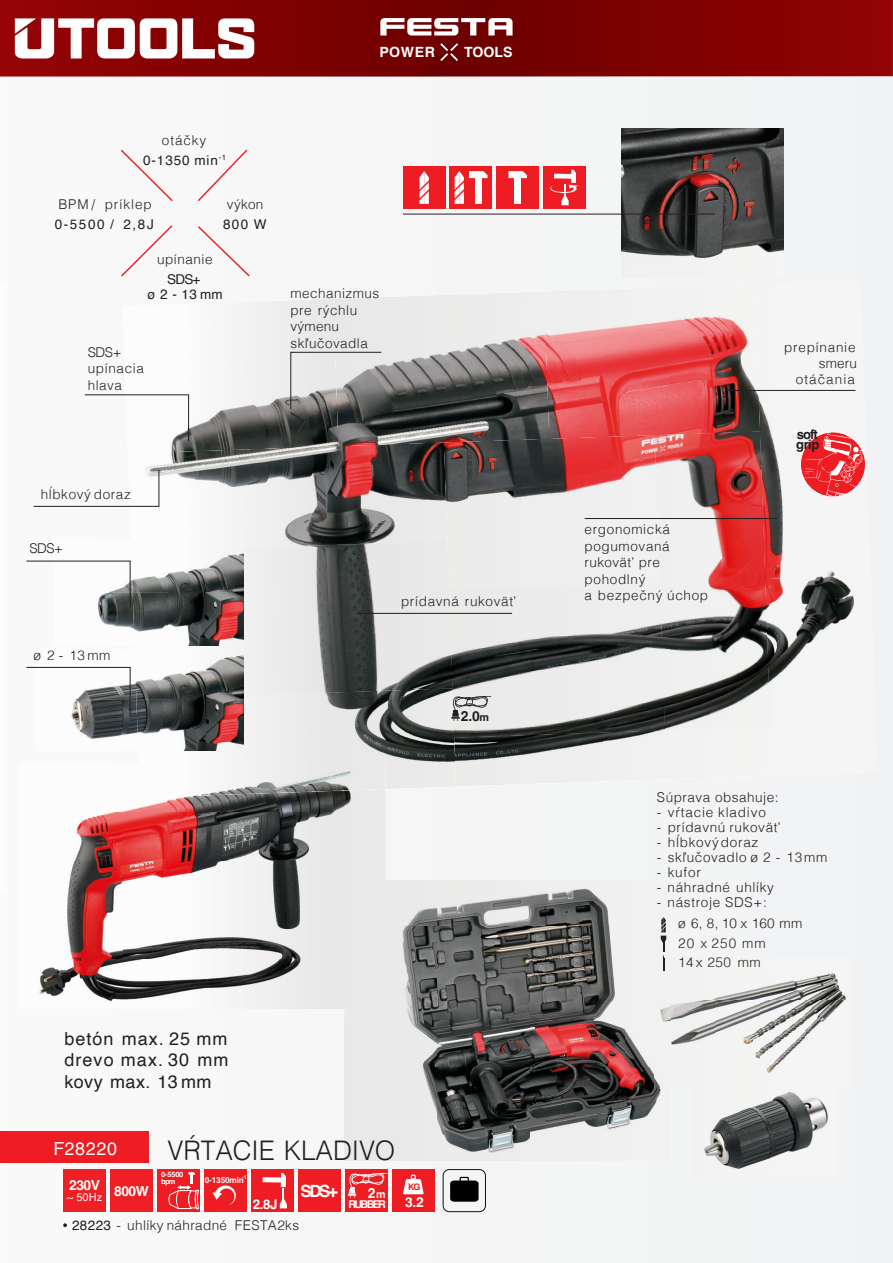
<style>
.page{position:relative;width:893px;height:1263px;background:#fff}
.page>*{position:absolute;margin:0;border:0;box-sizing:border-box;transform-origin:0 0}
.t1{font:300 27px "Helvetica";letter-spacing:-.005em;color:#231f20}
.t2{font:18px/21.6px "Helvetica";letter-spacing:.06em;color:#231f20;text-align:justify}
.t3{font:18px "Helvetica";letter-spacing:.035em;color:#fff}
.t4{font:700 16.95px "Helvetica";color:#fff}
.t5{font:700 14.1px "Helvetica";letter-spacing:.02em;color:#fff}
.t6{font:700 13.95px "Helvetica";color:#231f20}
.t7{font:700 13.95px "Helvetica";color:#fff}
.t8{font:700 13.8px "Helvetica";letter-spacing:-.035em;color:#fff}
.t9{font:300 13.5px/16.5px "Helvetica";letter-spacing:.045em;color:#231f20}
.t10{font:13.5px/20.1px "Helvetica";letter-spacing:.065em;color:#231f20;text-align:center}
.t11{font:300 13.5px "Helvetica";letter-spacing:.07em;color:#231f20}
.t12{font:700 13.5px "Helvetica";color:#fff}
.t13{font:700 13.05px/9.8px "Helvetica";letter-spacing:-.06em;color:#231f20}
.t14{font:10.95px "Helvetica";color:#fff}
.t15{font:700 10.8px "Helvetica";letter-spacing:-.155em;color:#fff}
.t16{font:700 9px "Helvetica";color:#ee1d23}
.t17{font:700 8.25px "Helvetica";letter-spacing:-.02em;color:#fff}
.t18{font:700 7.35px/6.6px "Helvetica";letter-spacing:-.02em;color:#fff}
.t19{font:700 5.1px "Helvetica";color:#fff}
.s1{font-weight:300}
.s2{font-size:10.8px}
.s3{font-weight:400}
</style>
<div class="page">
<div style="left:26px;top:77px;width:867px;height:1186px;background:#f5f5f6"></div>
<div style="left:0;top:1131px;width:149px;height:32px;background:#ee1d23"></div>
<svg style="left:119px;top:148px;width:55px;height:55px"></svg>
<svg style="left:196px;top:148px;width:53px;height:55px"></svg>
<svg style="left:196px;top:225px;width:55px;height:53px"></svg>
<svg style="left:119px;top:224px;width:55px;height:54px"></svg>
<img style="left:693px;top:1081px;width:143px;height:96px">
<img style="left:35px;top:649px;width:205px;height:51px">
<img style="left:35px;top:700px;width:101px;height:51px">
<img style="left:123px;top:299px;width:210px;height:155px">
<img style="left:333px;top:291px;width:211px;height:151px">
<img style="left:544px;top:284px;width:211px;height:151px">
<img style="left:755px;top:280px;width:115px;height:295px">
<img style="left:128px;top:442px;width:316px;height:99px">
<img style="left:444px;top:435px;width:210px;height:147px">
<img style="left:654px;top:431px;width:116px;height:295px">
<img style="left:240px;top:541px;width:213px;height:147px">
<img style="left:135px;top:646px;width:105px;height:3px">
<img style="left:449px;top:582px;width:216px;height:144px">
<img style="left:765px;top:575px;width:112px;height:201px">
<img style="left:191px;top:688px;width:265px;height:101px">
<img style="left:138px;top:751px;width:53px;height:13px">
<img style="left:454px;top:726px;width:318px;height:61px">
<img style="left:136px;top:700px;width:107px;height:51px">
<img style="left:26px;top:764px;width:202px;height:49px">
<img style="left:228px;top:798px;width:105px;height:15px">
<div style="left:333px;top:791px;width:53px;height:169px;background:#e9e9e9"></div>
<img style="left:26px;top:813px;width:307px;height:147px">
<img style="left:26px;top:960px;width:318px;height:49px">
<img style="left:139px;top:764px;width:197px;height:34px">
<img style="left:336px;top:764px;width:50px;height:27px">
<img style="left:671px;top:957px;width:180px;height:87px">
<div style="left:671px;top:1044px;width:45px;height:44px;background:#f2f2f2"></div>
<img style="left:716px;top:1044px;width:90px;height:37px">
<div style="left:806px;top:1044px;width:45px;height:44px;background:#f5f5f5"></div>
<img style="left:622px;top:129px;width:161px;height:148px">
<img style="left:53px;top:540px;width:78px;height:20px">
<img style="left:53px;top:593px;width:80px;height:53px">
<img style="left:131px;top:540px;width:112px;height:53px">
<img style="left:133px;top:593px;width:110px;height:53px">
<img style="left:386px;top:880px;width:285px;height:94px">
<img style="left:344px;top:974px;width:280px;height:187px">
<img style="left:624px;top:974px;width:31px;height:93px">
<img style="left:624px;top:1067px;width:47px;height:94px">
<div style="left:344px;top:880px;width:42px;height:129px;background:#e9e9e9"></div>
<img style="left:655px;top:957px;width:16px;height:131px">
<svg style="left:661px;top:917px;width:5px;height:54px"></svg>
<hr style="left:403px;top:214px;width:312px;height:1px;background:#231f20">
<svg style="left:84px;top:394px;width:105px;height:48px"></svg>
<svg style="left:33px;top:469px;width:127px;height:38px"></svg>
<hr style="left:356px;top:613px;width:156px;height:1px;background:#231f20">
<div style="left:251px;top:1169px;width:42px;height:43px;background:#ee1d23"></div>
<div style="left:263px;top:1177px;width:19px;height:5px;background:#fff"></div>
<svg style="left:280px;top:1173px;width:7px;height:35px"></svg>
<div style="left:157px;top:1169px;width:43px;height:43px;background:#ee1d23"></div>
<svg style="left:168px;top:1172px;width:31px;height:37px"></svg>
<div style="left:298px;top:1169px;width:42px;height:43px;background:#ee1d23"></div>
<div style="left:110px;top:1169px;width:43px;height:43px;background:#ee2026"></div>
<div style="left:63px;top:1169px;width:43px;height:43px;background:#ee2026"></div>
<div style="left:392px;top:1169px;width:42px;height:43px;background:#ee1d23"></div>
<svg style="left:403px;top:1174px;width:21px;height:20px"></svg>
<div style="left:204px;top:1169px;width:42px;height:43px;background:#ee1d23"></div>
<svg style="left:213px;top:1185px;width:23px;height:20px"></svg>
<div style="left:345px;top:1169px;width:42px;height:43px;background:#ee1d23"></div>
<svg style="left:348px;top:1173px;width:39px;height:25px"></svg>
<svg style="left:800px;top:431px;width:66px;height:67px"></svg>
<hr style="left:585px;top:518px;width:192px;height:1px;background:#231f20">
<svg style="left:26px;top:560px;width:105px;height:48px"></svg>
<svg style="left:26px;top:667px;width:105px;height:47px"></svg>
<div style="left:450px;top:166px;width:42px;height:43px;background:#ee1d23"></div>
<svg style="left:455px;top:171px;width:33px;height:33px"></svg>
<div style="left:403px;top:166px;width:42px;height:43px;background:#ee1d23"></div>
<svg style="left:420px;top:171px;width:9px;height:33px"></svg>
<div style="left:543px;top:166px;width:43px;height:43px;background:#ee1d23"></div>
<svg style="left:550px;top:170px;width:29px;height:35px"></svg>
<div style="left:496px;top:166px;width:43px;height:43px;background:#ee1d23"></div>
<div style="left:514px;top:177px;width:7px;height:27px;background:#fff"></div>
<svg style="left:509px;top:171px;width:18px;height:7px"></svg>
<svg style="left:290px;top:352px;width:92px;height:58px;background:#b6b5b5"></svg>
<hr style="left:725px;top:390px;width:131px;height:1px;background:#231f20">
<div style="left:443px;top:1169px;width:43px;height:43px;border:1px solid #0d1214;border-radius:6px"></div>
<svg style="left:450px;top:1176px;width:29px;height:26px"></svg>
<svg style="left:0;top:0;width:893px;height:77px;background:#830909"></svg>
<svg style="left:451px;top:696px;width:40px;height:25px"></svg>
<svg style="left:63px;top:1223px;width:4px;height:4px"></svg>
<img style="left:14px;top:17px;width:240px;height:42px">
<p class="t5" style="left:379px;top:47px;width:57px">POWER</p>
<p class="t5" style="left:464px;top:47px;width:50px">TOOLS</p>
<p class="t10" style="left:143px;top:131px;width:85px"><span class="s1">otáčky<br></span>0-1350 min<sup>-1</sup></p>
<p class="t11" style="left:58px;top:199px;width:95px">BPM / príklep</p>
<p class="t10" style="left:55px;top:215px;width:101px">0-5500 / 2,8 J</p>
<p class="t9" style="left:227px;top:198px;width:38px">výkon</p>
<p class="t10" style="left:223px;top:215px;width:45px">800 W</p>
<p class="t9" style="left:157px;top:252px;width:57px">upínanie</p>
<p class="t10" style="left:147px;top:272px;width:77px;line-height:15px">SDS+<br>ø 2 - 13 mm</p>
<p class="t9" style="left:88px;top:346px;width:58px">SDS+ upínacia hlava</p>
<p class="t9" style="left:290px;top:287px;width:90px">mechanizmus pre rýchlu výmenu skľučovadla</p>
<p class="t9" style="left:41px;top:488px;width:92px">hĺbkový doraz</p>
<p class="t9" style="left:29px;top:542px;width:35px">SDS+</p>
<p class="t9" style="left:33px;top:648px;width:78px">ø 2 - 13 mm</p>
<p class="t9" style="left:401px;top:595px;width:117px">prídavná rukoväť</p>
<p class="t6" style="left:461px;top:711px;width:30px">2.0<span class="s2">m</span></p>
<h2 class="t2" style="left:64px;top:1029px;width:166px">betón max. 25 mm drevo max. 30 mm kovy max. 13 mm</h2>
<h2 class="t3" style="left:53px;top:1141px;width:65px">F28220</h2>
<h1 class="t1" style="left:168px;top:1140px;width:229px">VŔTACIE KLADIVO</h1>
<p class="t8" style="left:69px;top:1179px;width:32px">230V</p>
<p class="t14" style="left:67px;top:1192px;width:37px">~ 50Hz</p>
<p class="t18" style="left:161px;top:1172px;width:24px">0-5500 bpm</p>
<p class="t19" style="left:242px;top:1175px;width:6px">-1</p>
<p class="t17" style="left:205px;top:1177px;width:41px">0-1350min</p>
<p class="t8" style="left:114px;top:1185px;width:36px">800W</p>
<p class="t4" style="left:300px;top:1184px;width:39px">SDS+</p>
<p class="t12" style="left:253px;top:1199px;width:26px">2.8J</p>
<p class="t9" style="left:72px;top:1219px;width:229px"><span class="s3">28223</span> - uhlíky náhradné FESTA 2ks</p>
<p class="t7" style="left:368px;top:1187px;width:19px">2<span class="s2">m</span></p>
<p class="t15" style="left:348px;top:1200px;width:39px">RUBBER</p>
<p class="t16" style="left:408px;top:1183px;width:14px">KG</p>
<p class="t8" style="left:405px;top:1196px;width:20px">3.2</p>
<p class="t9" style="left:784px;top:341px;width:74px;text-align:right">prepínanie smeru otáčania</p>
<p class="t9" style="left:585px;top:523px;width:125px">ergonomická pogumovaná rukoväť pre pohodlný<br>a bezpečný úchop</p>
<p class="t13" style="left:796px;top:431px;width:25px">soft grip</p>
<p class="t9" style="left:657px;top:791px;width:123px">Súprava obsahuje:</p>
<p class="t9" style="left:657px;top:806px;width:110px">- vŕtacie kladivo</p>
<p class="t9" style="left:657px;top:821px;width:125px">- prídavnú rukoväť</p>
<p class="t9" style="left:657px;top:836px;width:103px">- hĺbkový doraz</p>
<p class="t9" style="left:657px;top:851px;width:172px">- skľučovadlo ø 2 - 13 mm</p>
<p class="t9" style="left:657px;top:866px;width:45px">- kufor</p>
<p class="t9" style="left:657px;top:881px;width:119px">- náhradné uhlíky</p>
<p class="t9" style="left:678px;top:894px;width:126px;line-height:21px;text-indent:-21px">- nástroje SDS+:<br>ø 6, 8, 10 x 160 mm</p>
<p class="t9" style="left:678px;top:935px;width:89px;line-height:19.5px">20 x 250 mm<br>14 x 250 mm</p>
</div>
